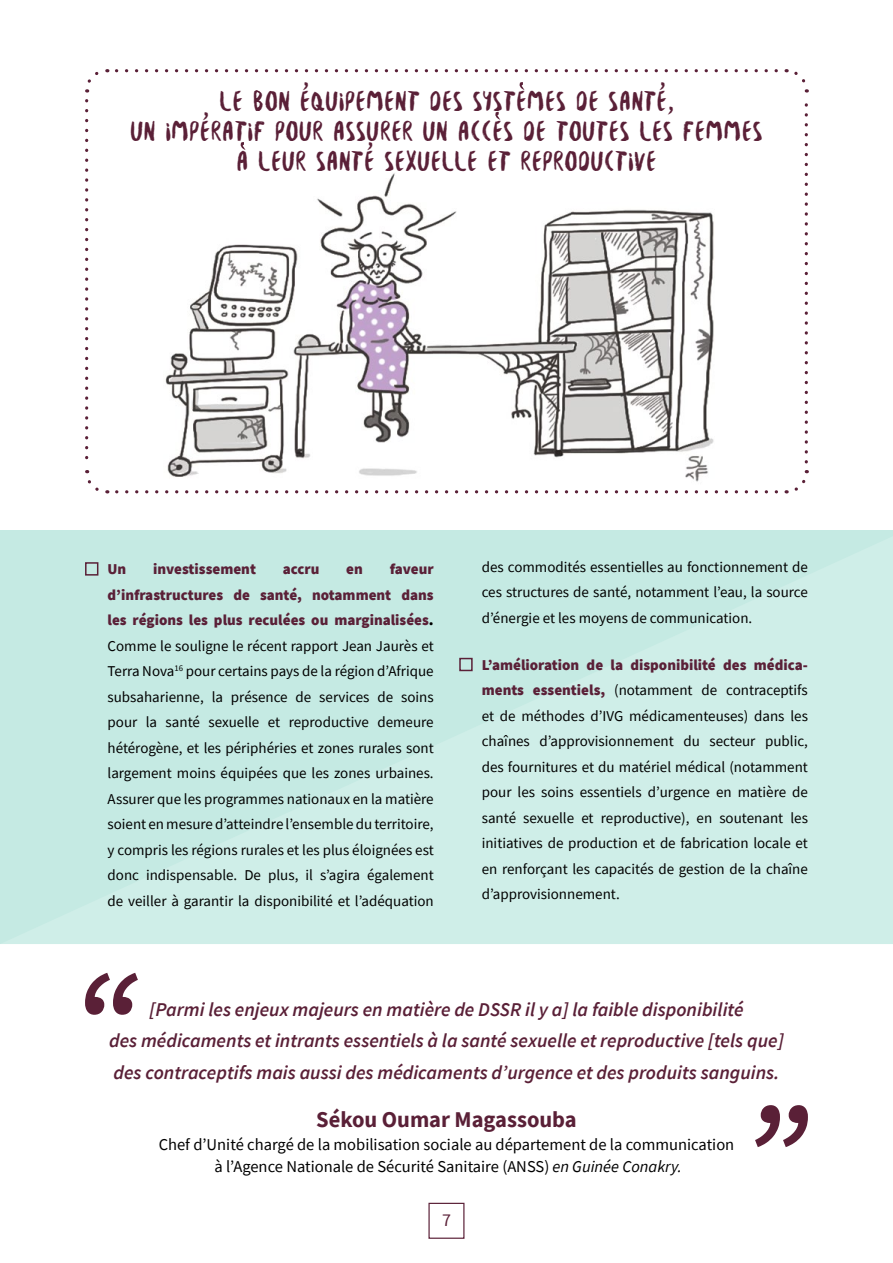
<style>
.page{position:relative;width:893px;height:1263px;background:#fff}
.page>*{position:absolute;margin:0;border:0;box-sizing:border-box;transform-origin:0 0}
.t1{font:30px/30px "Besom";color:#5a2037;text-align:center}
.t2{font:700 22.5px "Source Sans Pro";color:#5a2037}
.t3{font:italic 600 19.5px/31.5px "Source Sans Pro";color:#5a2037;text-align:center}
.t4{font:18px "Source Sans Pro";color:#5a2037}
.t5{font:16.5px/22.5px "Source Sans Pro";color:#000;text-align:center}
.t6{font:15px/25.5px "Source Sans Pro";color:#000;text-align:justify}
.t7{font:900 15px "Source Sans Pro";color:#5a2037}
.s1{font-weight:900;color:#5a2037}
.s2{font-weight:900}
.s3{font-style:italic}
</style>
<div class="page">
<img style="left:106px;top:72px;width:631px;height:398px">
<svg style="left:85px;top:72px;width:14px;height:21px"></svg>
<svg style="left:85px;top:101px;width:23px;height:393px"></svg>
<svg style="left:117px;top:470px;width:692px;height:24px"></svg>
<svg style="left:786px;top:69px;width:22px;height:393px"></svg>
<svg style="left:107px;top:69px;width:669px;height:3px"></svg>
<svg style="left:495px;top:112px;width:5px;height:8px"></svg>
<svg style="left:520px;top:82px;width:4px;height:8px"></svg>
<svg style="left:241px;top:142px;width:5px;height:8px"></svg>
<div style="left:0;top:536px;width:893px;height:408px;background:#cbece6"></div>
<div style="left:85px;top:562px;width:13px;height:14px;border:2px solid #5a2037"></div>
<div style="left:459px;top:658px;width:14px;height:13px;border:2px solid #5a2037"></div>
<svg style="left:755px;top:1105px;width:53px;height:42px"></svg>
<svg style="left:85px;top:973px;width:53px;height:42px"></svg>
<div style="left:428px;top:1203px;width:36px;height:36px;border:1px solid #5a2037"></div>
<p class="t1" style="left:130px;top:86px;width:634px">LE BON ÉQUIPEMENT DES SYSTEMES DE SANTÉ,<br>UN IMPÉRATIF POUR ASSURER UN ACCES DE TOUTES LES FEMMES<br>A LEUR SANTÉ SEXUELLE ET REPRODUCTIVE</p>
<p class="t6" style="left:108px;top:556px;width:328px;text-indent:282px"><span class="s1">faveur d’infrastructures de santé, notamment dans les régions les plus reculées ou marginalisées</span><span class="s2">.<br></span>Comme le souligne le récent rapport Jean Jaurès et Terra Nova<sup>16</sup> pour certains pays de la région d’Afrique subsaharienne, la présence de services de soins pour la santé sexuelle et reproductive demeure hétérogène, et les périphéries et zones rurales sont largement moins équipées que les zones urbaines.<br>Assurer que les programmes nationaux en la matière soient en mesure d’atteindre l’ensemble du territoire, y compris les régions rurales et les plus éloignées est donc indispensable. De plus, il s’agira également de veiller à garantir la disponibilité et l’adéquation</p>
<p class="t6" style="left:482px;top:554px;width:328px">des commodités essentielles au fonctionnement de ces structures de santé, notamment l’eau, la source d’énergie et les moyens de communication.</p>
<p class="t7" style="left:108px;top:559px;width:20px">Un</p>
<p class="t7" style="left:153px;top:559px;width:104px">investissement</p>
<p class="t7" style="left:283px;top:559px;width:38px">accru</p>
<p class="t7" style="left:346px;top:559px;width:18px">en</p>
<p class="t6" style="left:482px;top:652px;width:328px"><span class="s1">L’amélioration de la disponibilité des médica&shy;ments essentiels,</span> (notamment de contraceptifs et de méthodes d’IVG médicamenteuses) dans les chaînes d’approvisionnement du secteur public, des fournitures et du matériel médical (notamment pour les soins essentiels d’urgence en matière de santé sexuelle et reproductive), en soutenant les initiatives de production et de fabrication locale et en renforçant les capacités de gestion de la chaîne d’approvisionnement.</p>
<p class="t3" style="left:109px;top:993px;width:676px">[Parmi les enjeux majeurs en matière de DSSR il y a] la faible disponibilité<br>des médicaments et intrants essentiels à la santé sexuelle et reproductive [tels que] des contraceptifs mais aussi des médicaments d’urgence et des produits sanguins.</p>
<p class="t2" style="left:316px;top:1104px;width:262px">Sékou Oumar Magassouba</p>
<p class="t5" style="left:159px;top:1133px;width:577px">Chef d’Unité chargé de la mobilisation sociale au département de la communication à l’Agence Nationale de Sécurité Sanitaire (ANSS) <span class="s3">en Guinée Conakry.</span></p>
<p class="t4" style="left:442px;top:1209px;width:10px">7</p>
</div>
